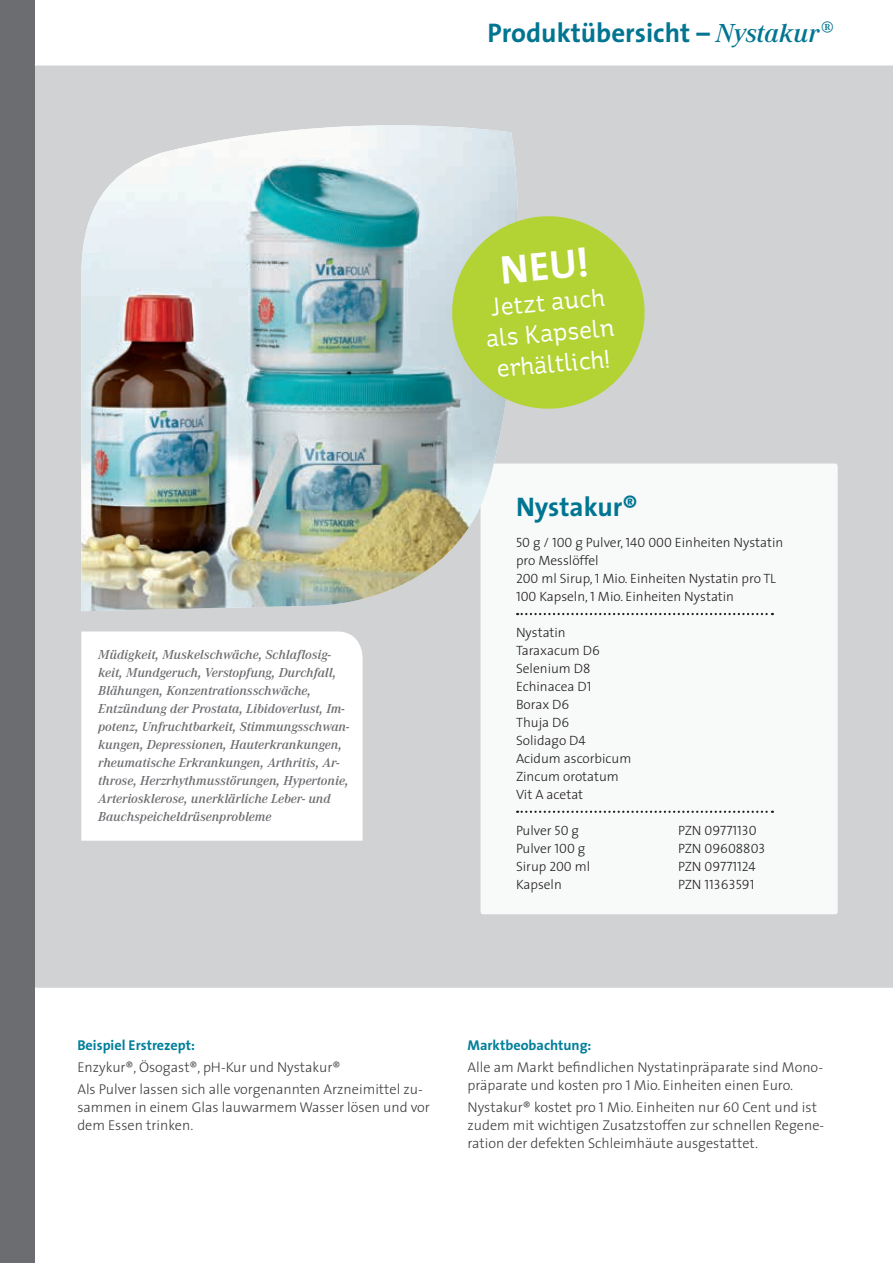
<style>
.page{position:relative;width:893px;height:1263px;background:#fff}
.page>*{position:absolute;margin:0;border:0;box-sizing:border-box;transform-origin:0 0}
.t1{font:700 40.5px "The Sans";color:#fff}
.t2{font:700 27px "The Sans";color:#007591}
.t3{font:25.8px/30.9px "St Ryde";color:#fff;text-align:center}
.t4{font:300 14.25px/18px "The Sans";color:#3e3e3f}
.t5{font:700 14.25px "The Sans";color:#007f9a}
.t6{font:italic 600 13.5px/18px "Corporate A";color:#6c6d70}
.t7{font:300 13.5px/18px "The Sans";color:#231f20}
.t8{font:13.5px "The Sans Light Caps";color:#231f20}
.s1{font-family:"Corporate A";font-weight:600;font-style:italic}
.s2{font-family:"The Sans Light Caps";font-weight:400}
.s3{font-family:"The Sans";font-weight:300}
</style>
<div class="page">
<div style="left:34px;top:65px;width:859px;height:923px;background:#d1d2d4"></div>
<div style="left:0;top:0;width:34px;height:1263px;background:#6c6d70"></div>
<div style="left:480px;top:463px;width:358px;height:451px;background:#f8f9f9;border-radius:3px"></div>
<svg style="left:517px;top:613px;width:256px;height:2px"></svg>
<svg style="left:517px;top:811px;width:256px;height:2px"></svg>
<div style="left:81px;top:107px;width:438px;height:18px;background:#d1d2d4"></div>
<img style="left:81px;top:125px;width:438px;height:486px">
<svg style="left:81px;top:631px;width:282px;height:210px"></svg>
<svg style="left:448px;top:212px;width:201px;height:201px;background:#b9d261"></svg>
<h2 class="t2" style="left:488px;top:10px;width:346px">Produktübersicht – <span class="s1">Nystakur®</span></h2>
<p class="t6" style="left:98px;top:646px;width:253px">Müdigkeit, Muskelschwäche, Schlaflosig&shy;keit, Mundgeruch, Verstopfung, Durchfall, Blähungen, Konzentrationsschwäche, Entzündung der Prostata, Libidoverlust, Im&shy;potenz, Unfruchtbarkeit, Stimmungsschwan&shy;kungen, Depressionen, Hauterkrankungen, rheumatische Erkrankungen, Arthritis, Ar&shy;throse, Herzrhythmusstörungen, Hypertonie, Arteriosklerose, unerklärliche Leber- und Bauchspeicheldrüsenprobleme</p>
<h1 class="t1" style="left:497px;top:236px;width:90px;rotate:-5deg">NEU!</h1>
<h3 class="t3" style="left:482px;top:292px;width:130px;rotate:-5deg">Jetzt auch als Kapseln erhältlich!</h3>
<h2 class="t2" style="left:516px;top:484px;width:123px">Nystakur®</h2>
<p class="t7" style="left:516px;top:533px;width:269px"><span class="s2">50</span> g / <span class="s2">100</span> g Pulver, <span class="s2">140 000</span> Einheiten Nystatin pro Messlöffel<br><span class="s2">200</span> ml Sirup, <span class="s2">1</span> Mio. Einheiten Nystatin pro TL <span class="s2">100</span> Kapseln, <span class="s2">1</span> Mio. Einheiten Nystatin</p>
<p class="t7" style="left:516px;top:623px;width:117px">Nystatin<br>Taraxacum D<span class="s2">6<br></span>Selenium D<span class="s2">8<br></span>Echinacea D<span class="s2">1<br></span>Borax D<span class="s2">6<br></span>Thuja D<span class="s2">6<br></span>Solidago D<span class="s2">4<br></span>Acidum ascorbicum<br>Zincum orotatum<br>Vit A acetat</p>
<p class="t7" style="left:516px;top:821px;width:65px">Pulver <span class="s2">50</span> g</p>
<p class="t8" style="left:678px;top:820px;width:80px"><span class="s3">PZN</span> 09771130</p>
<p class="t7" style="left:516px;top:839px;width:71px">Pulver <span class="s2">100</span> g</p>
<p class="t8" style="left:678px;top:838px;width:89px"><span class="s3">PZN</span> 09608803</p>
<p class="t7" style="left:516px;top:857px;width:76px">Sirup <span class="s2">200</span> ml</p>
<p class="t8" style="left:678px;top:856px;width:79px"><span class="s3">PZN</span> 09771124</p>
<p class="t7" style="left:516px;top:875px;width:47px">Kapseln</p>
<p class="t8" style="left:678px;top:874px;width:78px"><span class="s3">PZN</span> 11363591</p>
<p class="t5" style="left:77px;top:1033px;width:119px">Beispiel Erstrezept:</p>
<p class="t4" style="left:77px;top:1056px;width:347px;line-height:22.2px">Enzykur®, Ösogast®, pH-Kur und Nystakur®<br>Als Pulver lassen sich alle vorgenannten Arzneimittel zu-</p>
<p class="t4" style="left:77px;top:1098px;width:354px">sammen in einem Glas lauwarmem Wasser lösen und vor dem Essen trinken.</p>
<p class="t5" style="left:467px;top:1033px;width:126px">Marktbeobachtung:</p>
<p class="t4" style="left:467px;top:1058px;width:357px">Alle am Markt befindlichen Nystatinpräparate sind Mono&shy;präparate und kosten pro <span class="s2">1</span> Mio. Einheiten einen Euro.</p>
<p class="t4" style="left:467px;top:1098px;width:358px">Nystakur® kostet pro <span class="s2">1</span> Mio. Einheiten nur <span class="s2">60</span> Cent und ist zudem mit wichtigen Zusatzstoffen zur schnellen Regene&shy;ration der defekten Schleimhäute ausgestattet.</p>
</div>
